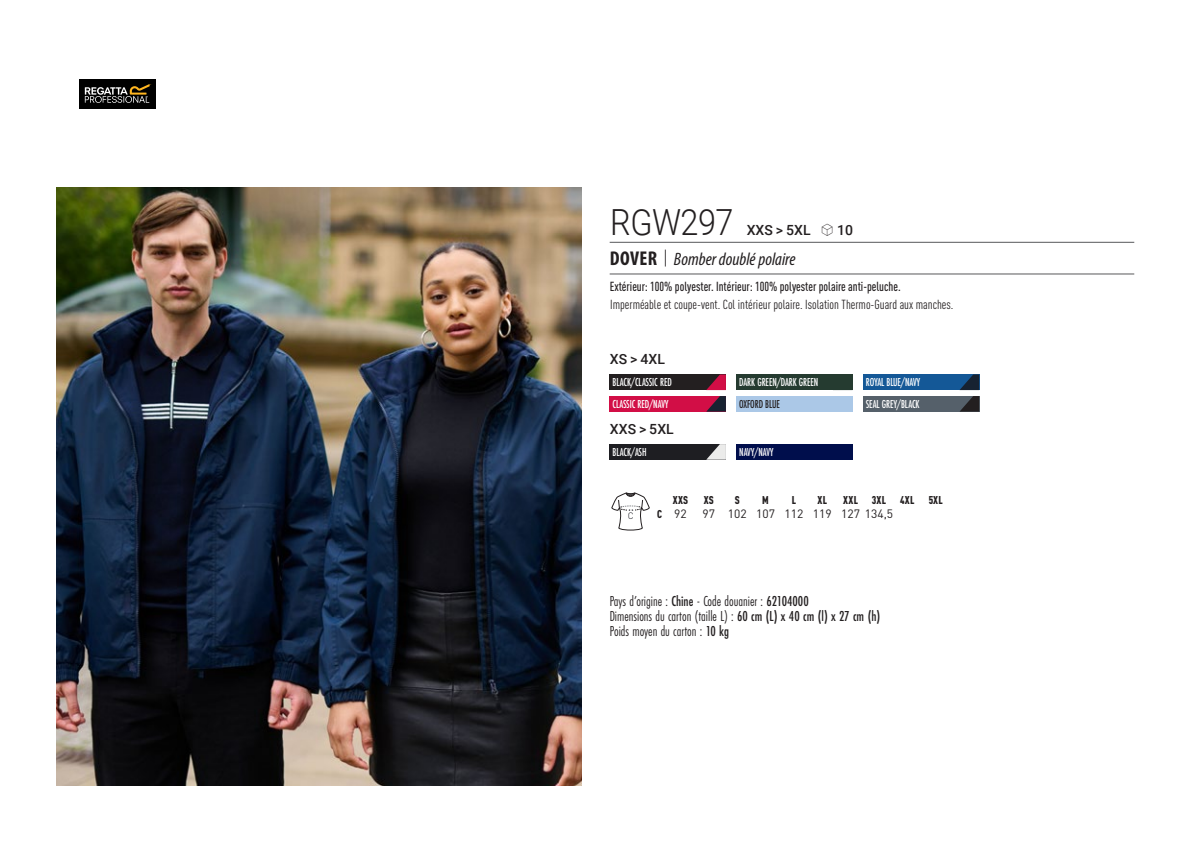
<style>
.page{position:relative;width:1191px;height:842px;background:#fff}
.page>*{position:absolute;margin:0;border:0;box-sizing:border-box;transform-origin:0 0}
.t1{font:300 36px "Roboto";letter-spacing:-.015em;color:#231f20;scale:.9 1}
.t2{font:italic 18px "Myriad Variable Concept";color:#231f20}
.t3{font:15px "Futura PT Cond";color:#231f20;scale:.95 1}
.t4{font:500 14px "Roboto";letter-spacing:.005em;color:#231f20}
.t5{font:condensed 13px "DIN Pro";color:#231f20}
.grammage_2020{font:500 condensed 13px "DIN Pro";color:#231f20;scale:.95 1}
.Coloris_nuancier_bla{font:500 12px "Futura PT Cond";letter-spacing:-.01em;color:#fff;scale:.9 1}
._88_tailles_tab_maig{font:12px "DIN Pro";color:#231f20}
.Coloris_nuancier{font:500 12px "Futura PT Cond";letter-spacing:-.01em;color:#231f20;scale:.9 1}
._88_tailles_tab_maig-2{font:900 condensed 11.2px "DIN Pro";letter-spacing:.02em;color:#231f20;scale:.95 1}
.t6{font:300 9.2px "DIN";color:#111219}
.s1{font-family:"Linotype Shapeshifter";font-weight:400;font-size:16px}
.s2{font-family:"Myriad Pro";font-weight:700;font-style:normal;font-stretch:condensed;font-size:20px}
.s3{font-family:"Roboto Condensed";font-weight:300;font-style:normal;font-size:20px}
.s4{font-weight:900;font-stretch:condensed;font-size:11.2px}
.s5{font-weight:500}
</style>
<div class="page">
<img style="left:57px;top:187px;width:524px;height:598px">
<div style="left:79px;top:79px;width:77px;height:30px;background:#000"></div>
<svg style="left:85px;top:84px;width:66px;height:19px"></svg>
<div style="left:609px;top:374px;width:117px;height:16px;background:#231f20"></div>
<svg style="left:706px;top:374px;width:20px;height:16px"></svg>
<div style="left:609px;top:396px;width:117px;height:16px;background:#d20e46"></div>
<svg style="left:706px;top:396px;width:20px;height:16px"></svg>
<div style="left:736px;top:374px;width:116px;height:16px;background:#253b30"></div>
<div style="left:736px;top:396px;width:116px;height:16px;background:#abc8e7"></div>
<div style="left:863px;top:374px;width:116px;height:16px;background:#145897"></div>
<svg style="left:960px;top:374px;width:19px;height:16px"></svg>
<div style="left:863px;top:396px;width:116px;height:16px;background:#55606a"></div>
<svg style="left:960px;top:396px;width:19px;height:16px"></svg>
<div style="left:609px;top:444px;width:117px;height:16px;background:#1e1e22"></div>
<svg style="left:706px;top:444px;width:20px;height:16px"></svg>
<div style="left:736px;top:444px;width:116px;height:16px;background:#000e4c"></div>
<svg style="left:611px;top:493px;width:38px;height:37px"></svg>
<hr style="left:609px;top:242px;width:525px;height:1px;background:#57585a">
<hr style="left:609px;top:274px;width:525px;height:1px;background:#57585a">
<p class="t1" style="left:610px;top:197px;width:138px">RGW297</p>
<p class="t4" style="left:746px;top:220px;width:108px">XXS &gt; 5XL <span class="s1">S</span> 10</p>
<p class="t2" style="left:610px;top:249px;width:187px"><span class="s2">DOVER</span> <span class="s3">|</span> Bomber doublé polaire</p>
<p class="grammage_2020" style="left:609px;top:277px;width:308px">Extérieur: 100% polyester. Intérieur: 100% polyester polaire anti-peluche.</p>
<p class="t5" style="left:610px;top:295px;width:345px">Imperméable et coupe-vent. Col intérieur polaire. Isolation Thermo-Guard aux manches.</p>
<p class="t4" style="left:610px;top:349px;width:56px">XS &gt; 4XL</p>
<p class="Coloris_nuancier_bla" style="left:612px;top:375px;width:67px">BLACK/CLASSIC RED</p>
<p class="Coloris_nuancier_bla" style="left:612px;top:397px;width:64px">CLASSIC RED/NAVY</p>
<p class="Coloris_nuancier_bla" style="left:739px;top:375px;width:89px">DARK GREEN/DARK GREEN</p>
<p class="Coloris_nuancier" style="left:739px;top:397px;width:47px">OXFORD BLUE</p>
<p class="t4" style="left:610px;top:419px;width:65px">XXS &gt; 5XL</p>
<p class="Coloris_nuancier_bla" style="left:612px;top:445px;width:39px">BLACK/ASH</p>
<p class="Coloris_nuancier_bla" style="left:739px;top:445px;width:40px">NAVY/NAVY</p>
<p class="Coloris_nuancier_bla" style="left:866px;top:375px;width:62px">ROYAL BLUE/NAVY</p>
<p class="Coloris_nuancier_bla" style="left:866px;top:397px;width:61px">SEAL GREY/BLACK</p>
<p class="t6" style="left:628px;top:510px;width:7px">C</p>
<p class="_88_tailles_tab_maig-2" style="left:673px;top:491px;width:18px">XXS</p>
<p class="_88_tailles_tab_maig-2" style="left:704px;top:491px;width:12px">XS</p>
<p class="_88_tailles_tab_maig-2" style="left:734px;top:491px;width:7px">S</p>
<p class="_88_tailles_tab_maig-2" style="left:762px;top:491px;width:8px">M</p>
<p class="_88_tailles_tab_maig-2" style="left:791px;top:491px;width:6px">L</p>
<p class="_88_tailles_tab_maig-2" style="left:817px;top:491px;width:12px">XL</p>
<p class="_88_tailles_tab_maig-2" style="left:843px;top:491px;width:46px">XXL 3XL</p>
<p class="_88_tailles_tab_maig-2" style="left:900px;top:491px;width:16px">4XL</p>
<p class="_88_tailles_tab_maig-2" style="left:928px;top:491px;width:16px">5XL</p>
<p class="_88_tailles_tab_maig" style="left:657px;top:504px;width:31px"><span class="s4">C</span> 92</p>
<p class="_88_tailles_tab_maig" style="left:702px;top:504px;width:192px">97 102 107 112 119 127 134,5</p>
<p class="t3" style="left:609px;top:592px;width:211px">Pays d’origine : <span class="s5">Chine</span> - Code douanier : <span class="s5">62104000</span></p>
<p class="t3" style="left:609px;top:607px;width:286px">Dimensions du carton (taille L) : <span class="s5">60 cm (L) x 40 cm (l) x 27 cm (h)</span></p>
<p class="t3" style="left:609px;top:622px;width:127px">Poids moyen du carton : <span class="s5">10 kg</span></p>
</div>
